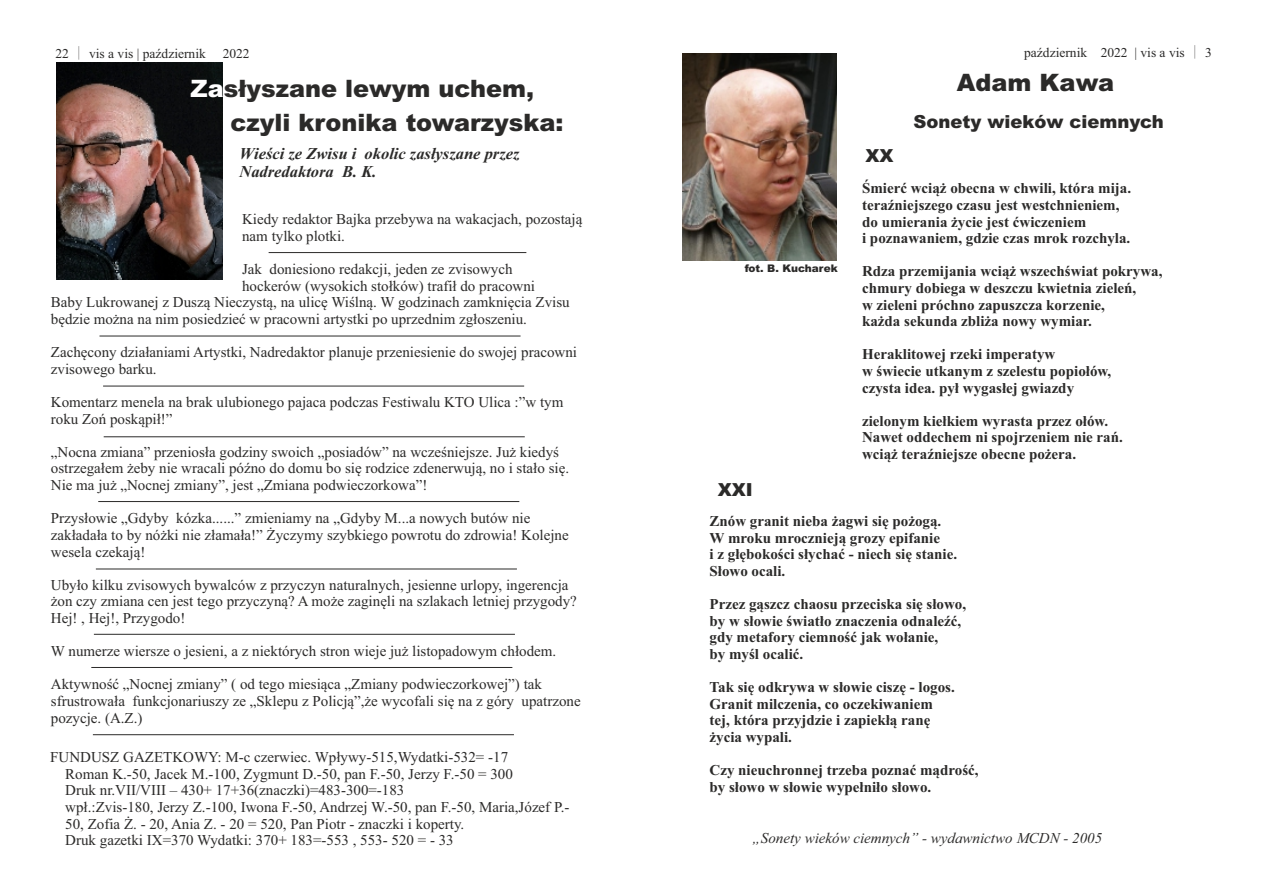
<style>
.page{position:relative;width:1263px;height:893px;background:#fff}
.page>*{position:absolute;margin:0;border:0;box-sizing:border-box;transform-origin:0 0}
.t1{font:900 24px/33.9px "Arial";color:#2b2a29}
.t2{font:900 18px "Arial";color:#2b2a29}
.t3{font:italic 700 16.5px/18.1px "Times New Roman";color:#2b2a29}
.t4{font:15px/16.6px "Times New Roman";color:#2b2a29}
.t5{font:700 15px/16.6px "Times New Roman";color:#2b2a29}
.t6{font:italic 15px "Times New Roman";color:#2b2a29}
.t7{font:13.5px "Times New Roman";color:#2b2a29}
.t8{font:900 10.5px "Arial";color:#2b2a29}
.s1{font-family:"Adobe Fangsong Std"}
.s2{color:#fefefe}
</style>
<div class="page">
<img style="left:683px;top:53px;width:154px;height:208px">
<img style="left:56px;top:63px;width:166px;height:217px">
<hr style="left:269px;top:252px;width:257px;height:1px;background:#2b2a29">
<hr style="left:99px;top:336px;width:422px;height:1px;background:#2b2a29">
<hr style="left:103px;top:386px;width:421px;height:1px;background:#2b2a29">
<hr style="left:98px;top:501px;width:421px;height:1px;background:#2b2a29">
<hr style="left:96px;top:569px;width:421px;height:1px;background:#2b2a29">
<hr style="left:94px;top:634px;width:421px;height:1px;background:#2b2a29">
<hr style="left:91px;top:667px;width:421px;height:1px;background:#2b2a29">
<hr style="left:93px;top:734px;width:421px;height:1px;background:#2b2a29">
<hr style="left:104px;top:436px;width:421px;height:1px;background:#2b2a29">
<p class="t7" style="left:55px;top:48px;width:196px">22 <span class="s1">│</span> vis a vis | październik 2022</p>
<p class="t7" style="left:1024px;top:48px;width:189px">październik 2022 | vis a vis <span class="s1">│</span> 3</p>
<h1 class="t1" style="left:957px;top:68px;width:159px">Adam Kawa</h1>
<h1 class="t1" style="left:231px;top:74px;width:334px;text-indent:-40px"><span class="s2">Za</span>słyszane lewym uchem, czyli kronika towarzyska:</h1>
<p class="t3" style="left:239px;top:146px;width:282px">Wieści ze Zwisu i okolic zasłyszane przez<br>Nadredaktora B. K.</p>
<p class="t4" style="left:242px;top:212px;width:342px">Kiedy redaktor Bajka przebywa na wakacjach, pozostają nam tylko plotki.</p>
<p class="t4" style="left:242px;top:262px;width:272px">Jak doniesiono redakcji, jeden ze zvisowych</p>
<p class="t4" style="left:242px;top:279px;width:294px">hockerów (wysokich stołków) trafił do pracowni</p>
<p class="t4" style="left:51px;top:295px;width:520px">Baby Lukrowanej z Duszą Nieczystą, na ulicę Wiślną. W godzinach zamknięcia Zvisu</p>
<p class="t4" style="left:51px;top:312px;width:478px">będzie można na nim posiedzieć w pracowni artystki po uprzednim zgłoszeniu.</p>
<p class="t4" style="left:51px;top:345px;width:528px">Zachęcony działaniami Artystki, Nadredaktor planuje przeniesienie do swojej pracowni zvisowego barku.</p>
<p class="t4" style="left:51px;top:395px;width:514px">Komentarz menela na brak ulubionego pajaca podczas Festiwalu KTO Ulica :”w tym roku Zoń poskąpił!”</p>
<p class="t4" style="left:51px;top:445px;width:520px">„Nocna zmiana” przeniosła godziny swoich „posiadów” na wcześniejsze. Już kiedyś ostrzegałem żeby nie wracali późno do domu bo się rodzice zdenerwują, no i stało się.<br>Nie ma już „Nocnej zmiany”, jest „Zmiana podwieczorkowa”!</p>
<p class="t4" style="left:51px;top:511px;width:519px">Przysłowie „Gdyby kózka......” zmieniamy na „Gdyby M...a nowych butów nie zakładała to by nóżki nie złamała!” Życzymy szybkiego powrotu do zdrowia! Kolejne wesela czekają!</p>
<p class="t4" style="left:51px;top:578px;width:528px">Ubyło kilku zvisowych bywalców z przyczyn naturalnych, jesienne urlopy, ingerencja żon czy zmiana cen jest tego przyczyną? A może zaginęli na szlakach letniej przygody?<br>Hej! , Hej!, Przygodo!</p>
<p class="t4" style="left:51px;top:644px;width:507px">W numerze wiersze o jesieni, a z niektórych stron wieje już listopadowym chłodem.</p>
<p class="t4" style="left:51px;top:677px;width:531px">Aktywność „Nocnej zmiany” ( od tego miesiąca „Zmiany podwieczorkowej”) tak sfrustrowała funkcjonariuszy ze „Sklepu z Policją”,że wycofali się na z góry upatrzone pozycje. (A.Z.)</p>
<p class="t2" style="left:913px;top:115px;width:252px">Sonety wieków ciemnych</p>
<p class="t2" style="left:865px;top:149px;width:30px">XX</p>
<p class="t5" style="left:862px;top:181px;width:271px">Śmierć wciąż obecna w chwili, która mija. teraźniejszego czasu jest westchnieniem, do umierania życie jest ćwiczeniem<br>i poznawaniem, gdzie czas mrok rozchyla.</p>
<p class="t5" style="left:862px;top:265px;width:302px">Rdza przemijania wciąż wszechświat pokrywa, chmury dobiega w deszczu kwietnia zieleń,<br>w zieleni próchno zapuszcza korzenie,<br>każda sekunda zbliża nowy wymiar.</p>
<p class="t5" style="left:862px;top:348px;width:251px">Heraklitowej rzeki imperatyw<br>w świecie utkanym z szelestu popiołów, czysta idea. pył wygasłej gwiazdy</p>
<p class="t5" style="left:862px;top:414px;width:262px">zielonym kiełkiem wyrasta przez ołów.<br>Nawet oddechem ni spojrzeniem nie rań. wciąż teraźniejsze obecne pożera.</p>
<p class="t8" style="left:745px;top:265px;width:95px">fot. B. Kucharek</p>
<p class="t2" style="left:718px;top:483px;width:37px">XXI</p>
<p class="t5" style="left:709px;top:514px;width:249px">Znów granit nieba żagwi się pożogą.<br>W mroku mrocznieją grozy epifanie<br>i z głębokości słychać - niech się stanie.<br>Słowo ocali.</p>
<p class="t5" style="left:709px;top:597px;width:258px">Przez gąszcz chaosu przeciska się słowo, by w słowie światło znaczenia odnaleźć, gdy metafory ciemność jak wołanie,<br>by myśl ocalić.</p>
<p class="t5" style="left:709px;top:680px;width:247px">Tak się odkrywa w słowie ciszę - logos.<br>Granit milczenia, co oczekiwaniem tej, która przyjdzie i zapiekłą ranę życia wypali.</p>
<p class="t5" style="left:709px;top:763px;width:270px">Czy nieuchronnej trzeba poznać mądrość, by słowo w słowie wypełniło słowo.</p>
<p class="t4" style="left:65px;top:750px;width:506px;text-indent:-15px">FUNDUSZ GAZETKOWY: M-c czerwiec. Wpływy-515,Wydatki-532= -17<br>Roman K.-50, Jacek M.-100, Zygmunt D.-50, pan F.-50, Jerzy F.-50 = 300<br>Druk nr.VII/VIII – 430+ 17+36(znaczki)=483-300=-183<br>wpł.:Zvis-180, Jerzy Z.-100, Iwona F.-50, Andrzej W.-50, pan F.-50, Maria,Józef P.- 50, Zofia Ż. - 20, Ania Z. - 20 = 520, Pan Piotr - znaczki i koperty.<br>Druk gazetki IX=370 Wydatki: 370+ 183=-553 , 553- 520 = - 33</p>
<p class="t6" style="left:753px;top:832px;width:351px">„Sonety wieków ciemnych” - wydawnictwo MCDN - 2005</p>
</div>
